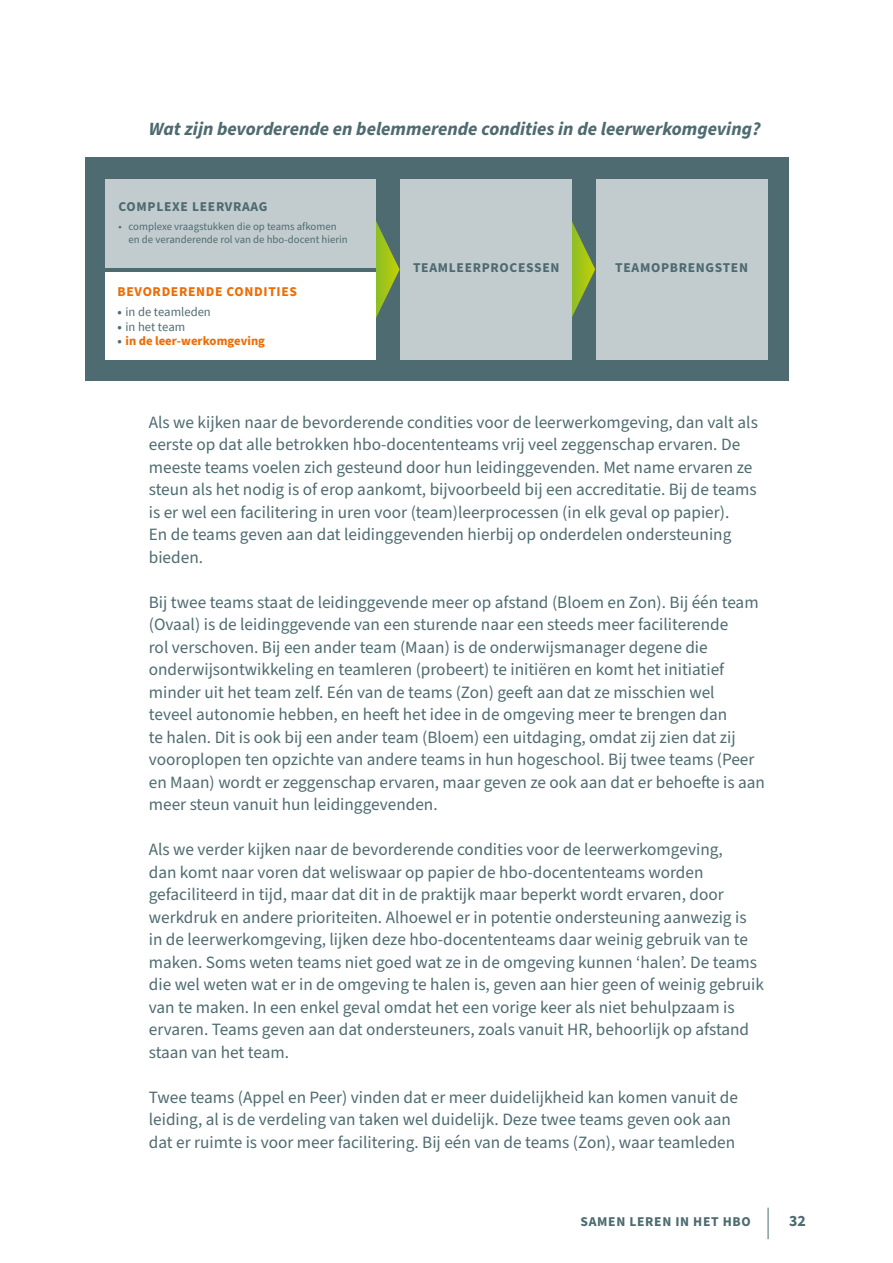
<style>
.page{position:relative;width:893px;height:1263px;background:#fff}
.page>*{position:absolute;margin:0;border:0;box-sizing:border-box;transform-origin:0 0}
.t1{font:italic 700 18.75px "Source Sans Pro";color:#4e6b71}
.t2{font:17.25px/22.5px "Source Sans Pro";color:#4e6b71}
.t3{font:700 15.75px "Source Sans Pro";color:#4e6b71}
.t4{font:700 13.5px "Source Sans Pro";letter-spacing:.05em;color:#4e6b71}
.t5{font:700 13.5px "Source Sans Pro";letter-spacing:.05em;color:#ec6d05}
.t6{font:12.6px "Source Sans Pro";color:#4e6b71}
.t7{font:700 12.6px "Source Sans Pro";color:#ec6d05}
.t8{font:10.8px/12.9px "Source Sans Pro";color:#4e6b71}
.s1{font-weight:700}
.s2{color:#4e6b71}
</style>
<div class="page">
<hr style="left:768px;top:1208px;width:1px;height:31px;background:#4e6b71">
<div style="left:85px;top:158px;width:704px;height:223px;background:#4e6b71"></div>
<svg style="left:376px;top:221px;width:24px;height:97px"></svg>
<svg style="left:572px;top:222px;width:23px;height:95px"></svg>
<div style="left:106px;top:179px;width:270px;height:88px;background:#c2cccf"></div>
<div style="left:401px;top:179px;width:171px;height:180px;background:#c2cccf"></div>
<div style="left:596px;top:179px;width:171px;height:180px;background:#c2cccf"></div>
<div style="left:106px;top:272px;width:270px;height:87px;background:#fff"></div>
<p class="t1" style="left:149px;top:116px;width:613px">Wat zijn bevorderende en belemmerende condities in de leerwerkomgeving?</p>
<p class="t4" style="left:119px;top:198px;width:150px">COMPLEXE LEERVRAAG</p>
<p class="t8" style="left:129px;top:220px;width:221px;text-indent:-10px">• complexe vraagstukken die op teams afkomen en de veranderende rol van de hbo-docent hierin</p>
<p class="t5" style="left:118px;top:283px;width:181px">BEVORDERENDE CONDITIES</p>
<p class="t6" style="left:117px;top:304px;width:95px"><span class="s1">•</span> in de teamleden</p>
<p class="t6" style="left:117px;top:319px;width:69px"><span class="s1">•</span> in het team</p>
<p class="t7" style="left:117px;top:332px;width:149px"><span class="s2">•</span> in de leer-werkomgeving</p>
<p class="t4" style="left:413px;top:258px;width:148px">TEAMLEERPROCESSEN</p>
<p class="t4" style="left:615px;top:259px;width:134px">TEAMOPBRENGSTEN</p>
<p class="t2" style="left:149px;top:411px;width:611px">Als we kijken naar de bevorderende condities voor de leerwerkomgeving, dan valt als eerste op dat alle betrokken hbo-docententeams vrij veel zeggenschap ervaren. De meeste teams voelen zich gesteund door hun leidinggevenden. Met name ervaren ze steun als het nodig is of erop aankomt, bijvoorbeeld bij een accreditatie. Bij de teams is er wel een facilitering in uren voor (team)leerprocessen (in elk geval op papier).<br>En de teams geven aan dat leidinggevenden hierbij op onderdelen ondersteuning bieden.</p>
<p class="t2" style="left:149px;top:591px;width:618px">Bij twee teams staat de leidinggevende meer op afstand (Bloem en Zon). Bij één team (Ovaal) is de leidinggevende van een sturende naar een steeds meer faciliterende<br>rol verschoven. Bij een ander team (Maan) is de onderwijsmanager degene die onderwijsontwikkeling en teamleren (probeert) te initiëren en komt het initiatief minder uit het team zelf. Eén van de teams (Zon) geeft aan dat ze misschien wel<br>teveel autonomie hebben, en heeft het idee in de omgeving meer te brengen dan<br>te halen. Dit is ook bij een ander team (Bloem) een uitdaging, omdat zij zien dat zij vooroplopen ten opzichte van andere teams in hun hogeschool. Bij twee teams (Peer en Maan) wordt er zeggenschap ervaren, maar geven ze ook aan dat er behoefte is aan meer steun vanuit hun leidinggevenden.</p>
<p class="t2" style="left:149px;top:838px;width:617px">Als we verder kijken naar de bevorderende condities voor de leerwerkomgeving,<br>dan komt naar voren dat weliswaar op papier de hbo-docententeams worden gefaciliteerd in tijd, maar dat dit in de praktijk maar beperkt wordt ervaren, door werkdruk en andere prioriteiten. Alhoewel er in potentie ondersteuning aanwezig is in de leerwerkomgeving, lijken deze hbo-docententeams daar weinig gebruik van te maken. Soms weten teams niet goed wat ze in de omgeving kunnen ‘halen’. De teams die wel weten wat er in de omgeving te halen is, geven aan hier geen of weinig gebruik van te maken. In een enkel geval omdat het een vorige keer als niet behulpzaam is ervaren. Teams geven aan dat ondersteuners, zoals vanuit HR, behoorlijk op afstand staan van het team.</p>
<p class="t2" style="left:149px;top:1086px;width:591px">Twee teams (Appel en Peer) vinden dat er meer duidelijkheid kan komen vanuit de leiding, al is de verdeling van taken wel duidelijk. Deze twee teams geven ook aan dat er ruimte is voor meer facilitering. Bij eén van de teams (Zon), waar teamleden</p>
<p class="t4" style="left:581px;top:1213px;width:172px">SAMEN LEREN IN HET HBO</p>
<p class="t3" style="left:789px;top:1210px;width:18px">32</p>
</div>
